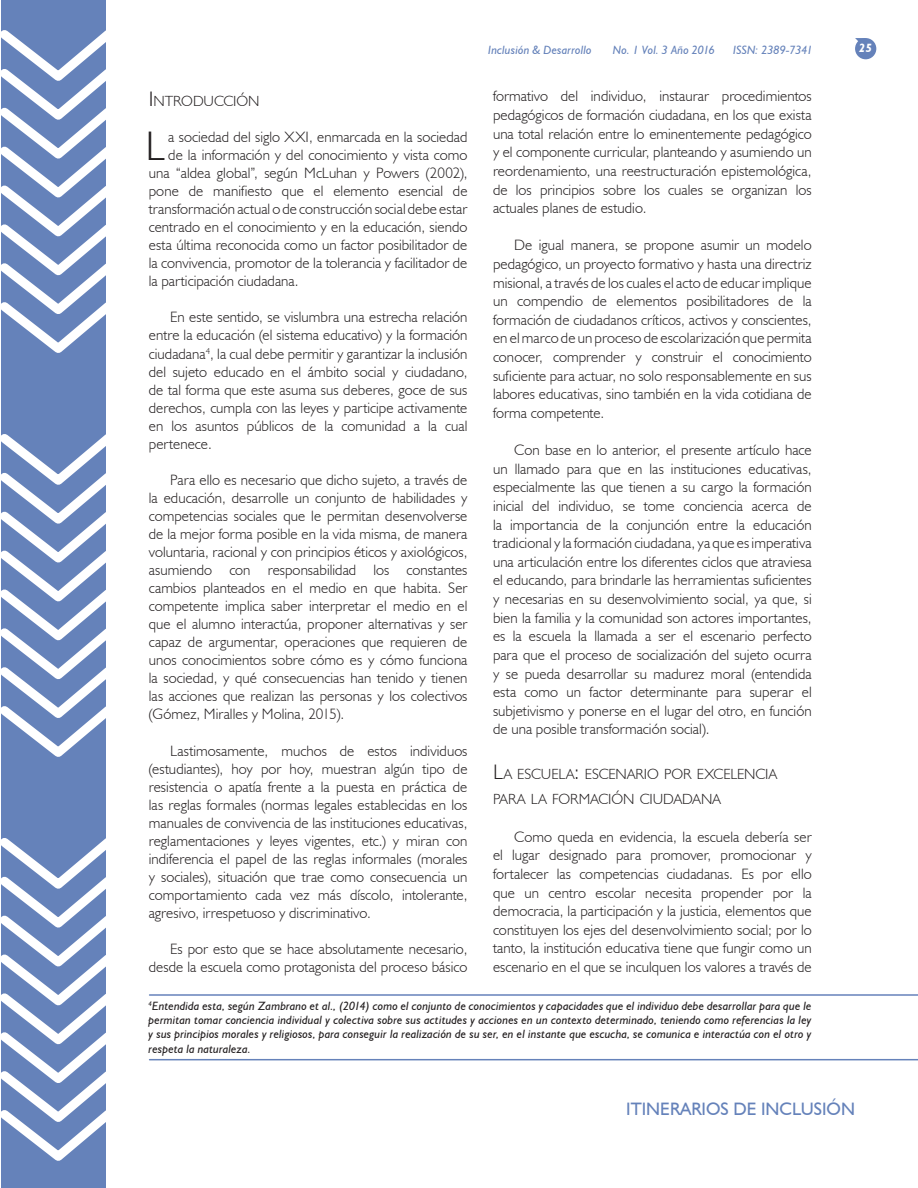
<style>
.page{position:relative;width:918px;height:1188px;background:#fff}
.page>*{position:absolute;margin:0;border:0;box-sizing:border-box;transform-origin:0 0}
.t1{font:300 41.4px "Humanist 521 BT";color:#231f20}
.t2{font:18px "Humanist 521 BT";color:#6582ba}
.t3{font:300 15px/18.6px "Humanist 521 BT";letter-spacing:.005em;color:#231f20;text-align:justify}
.t4{font:300 14.7px/25.8px "Humanist 521 BT";letter-spacing:-.005em;color:#231f20}
.t5{font:italic 12px/14.4px "Humanist 521 BT";letter-spacing:.01em;color:#231f20;text-align:justify}
.t6{font:italic 12px "Humanist 521 BT";letter-spacing:.01em;color:#6582ba}
.t7{font:italic 700 12px "Humanist 521 BT";color:#fff}
.s1{font-size:21px}
</style>
<div class="page">
<div style="left:855px;top:38px;width:21px;height:21px;background:#6582ba;border-radius:50%"></div>
<svg style="left:855px;top:38px;width:7px;height:11px"></svg>
<div style="left:1px;top:0;width:105px;height:1188px;background:#6582ba"></div>
<svg style="left:1px;top:30px;width:105px;height:323px"></svg>
<svg style="left:1px;top:434px;width:105px;height:323px"></svg>
<svg style="left:1px;top:838px;width:105px;height:323px"></svg>
<hr style="left:150px;top:1059px;width:768px;height:1px;background:#6582ba">
<hr style="left:150px;top:994px;width:768px;height:2px;background:#6582ba">
<p class="t4" style="left:149px;top:88px;width:112px"><span class="s1">I</span>NTRODUCCIÓN</p>
<h1 class="t1" style="left:145px;top:121px;width:21px">L</h1>
<p class="t3" style="left:168px;top:127px;width:301px">a sociedad del siglo XXI, enmarcada en la sociedad</p>
<p class="t3" style="left:168px;top:145px;width:301px">de la información y del conocimiento y vista como</p>
<p class="t3" style="left:149px;top:163px;width:320px">una “aldea global”, según McLuhan y Powers (2002),</p>
<p class="t3" style="left:149px;top:181px;width:320px">pone de manifiesto que el elemento esencial de</p>
<p class="t3" style="left:149px;top:199px;width:320px">transformación actual o de construcción social debe estar</p>
<p class="t3" style="left:149px;top:218px;width:320px">centrado en el conocimiento y en la educación, siendo</p>
<p class="t3" style="left:149px;top:236px;width:320px">esta última reconocida como un factor posibilitador de</p>
<p class="t3" style="left:149px;top:254px;width:320px">la convivencia, promotor de la tolerancia y facilitador de</p>
<p class="t3" style="left:149px;top:272px;width:151px">la participación ciudadana.</p>
<p class="t3" style="left:149px;top:308px;width:320px;line-height:18px;text-indent:21px">En este sentido, se vislumbra una estrecha relación entre la educación (el sistema educativo) y la formación ciudadana<sup>4</sup>, la cual debe permitir y garantizar la inclusión del sujeto educado en el ámbito social y ciudadano, de tal forma que este asuma sus deberes, goce de sus derechos, cumpla con las leyes y participe activamente en los asuntos públicos de la comunidad a la cual pertenece.</p>
<p class="t3" style="left:149px;top:470px;width:320px;line-height:18px;text-indent:21px">Para ello es necesario que dicho sujeto, a través de la educación, desarrolle un conjunto de habilidades y competencias sociales que le permitan desenvolverse de la mejor forma posible en la vida misma, de manera voluntaria, racional y con principios éticos y axiológicos, asumiendo con responsabilidad los constantes cambios planteados en el medio en que habita. Ser competente implica saber interpretar el medio en el que el alumno interactúa, proponer alternativas y ser capaz de argumentar, operaciones que requieren de unos conocimientos sobre cómo es y cómo funciona la sociedad, y qué consecuencias han tenido y tienen las acciones que realizan las personas y los colectivos (Gómez, Miralles y Molina, 2015).</p>
<p class="t3" style="left:149px;top:741px;width:320px;line-height:18px;text-indent:21px">Lastimosamente, muchos de estos individuos (estudiantes), hoy por hoy, muestran algún tipo de resistencia o apatía frente a la puesta en práctica de las reglas formales (normas legales establecidas en los manuales de convivencia de las instituciones educativas, reglamentaciones y leyes vigentes, etc.) y miran con indiferencia el papel de las reglas informales (morales y sociales), situación que trae como consecuencia un comportamiento cada vez más díscolo, intolerante, agresivo, irrespetuoso y discriminativo.</p>
<p class="t3" style="left:149px;top:940px;width:320px;line-height:18px;text-align:right">Es por esto que se hace absolutamente necesario, desde la escuela como protagonista del proceso básico</p>
<p class="t6" style="left:488px;top:42px;width:105px">Inclusión &amp; Desarrollo</p>
<p class="t6" style="left:613px;top:42px;width:104px">No. 1 Vol. 3 Año 2016</p>
<p class="t6" style="left:733px;top:42px;width:81px">ISSN: 2389-7341</p>
<p class="t7" style="left:859px;top:40px;width:14px">25</p>
<p class="t3" style="left:493px;top:87px;width:320px">formativo del individuo, instaurar procedimientos pedagógicos de formación ciudadana, en los que exista una total relación entre lo eminentemente pedagógico y el componente curricular, planteando y asumiendo un reordenamiento, una reestructuración epistemológica, de los principios sobre los cuales se organizan los actuales planes de estudio.</p>
<p class="t3" style="left:493px;top:236px;width:320px;text-indent:21px">De igual manera, se propone asumir un modelo pedagógico, un proyecto formativo y hasta una directriz misional, a través de los cuales el acto de educar implique un compendio de elementos posibilitadores de la formación de ciudadanos críticos, activos y conscientes, en el marco de un proceso de escolarización que permita conocer, comprender y construir el conocimiento suficiente para actuar, no solo responsablemente en sus labores educativas, sino también en la vida cotidiana de forma competente.</p>
<p class="t3" style="left:493px;top:440px;width:320px;text-indent:21px">Con base en lo anterior, el presente artículo hace un llamado para que en las instituciones educativas, especialmente las que tienen a su cargo la formación inicial del individuo, se tome conciencia acerca de la importancia de la conjunción entre la educación tradicional y la formación ciudadana, ya que es imperativa una articulación entre los diferentes ciclos que atraviesa el educando, para brindarle las herramientas suficientes y necesarias en su desenvolvimiento social, ya que, si bien la familia y la comunidad son actores importantes, es la escuela la llamada a ser el escenario perfecto para que el proceso de socialización del sujeto ocurra y se pueda desarrollar su madurez moral (entendida esta como un factor determinante para superar el subjetivismo y ponerse en el lugar del otro, en función de una posible transformación social).</p>
<p class="t4" style="left:493px;top:760px;width:286px"><span class="s1">L</span>A ESCUELA<span class="s1">:</span> ESCENARIO POR EXCELENCIA<br>PARA LA FORMACI ÓN CI UDADANA</p>
<p class="t3" style="left:493px;top:827px;width:320px;text-indent:21px">Como queda en evidencia, la escuela debería ser el lugar designado para promover, promocionar y fortalecer las competencias ciudadanas. Es por ello que un centro escolar necesita propender por la democracia, la participación y la justicia, elementos que constituyen los ejes del desenvolvimiento social; por lo tanto, la institución educativa tiene que fungir como un escenario en el que se inculquen los valores a través de</p>
<p class="t5" style="left:149px;top:998px;width:664px"><sup>4</sup>Entendida esta, según Zambrano et al., (2014) como el conjunto de conocimientos y capacidades que el individuo debe desarrollar para que le permitan tomar conciencia individual y colectiva sobre sus actitudes y acciones en un contexto determinado, teniendo como referencias la ley y sus principios morales y religiosos, para conseguir la realización de su ser, en el instante que escucha, se comunica e interactúa con el otro y respeta la naturaleza.</p>
<p class="t2" style="left:626px;top:1098px;width:230px">ITINERARIOS DE INCLUSIÓN</p>
</div>
